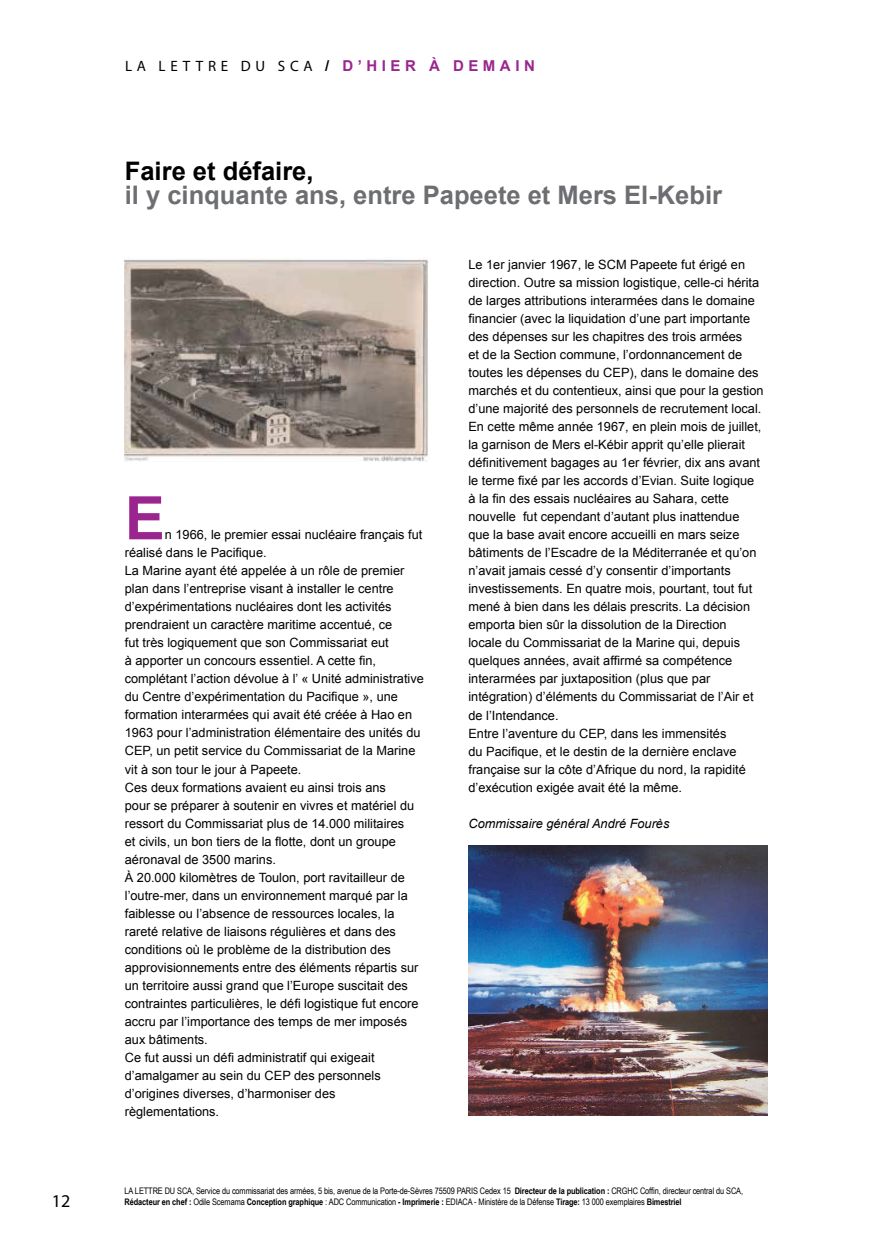
<style>
.page{position:relative;width:892px;height:1260px;background:#fff}
.page>*{position:absolute;margin:0;border:0;box-sizing:border-box;transform-origin:0 0}
.t1{font:700 60px "Arial";color:#9a258f}
.t2{font:700 25.5px "Arial";color:#6d6e71}
.t3{font:700 25.5px "Arial";color:#000}
.t4{font:18px "Myriad Pro";color:#000}
.t5{font:15px "Myriad Pro";letter-spacing:.32em;color:#000}
.t6{font:12.75px/18px "Arial";color:#000}
.t7{font:italic 12.75px "Arial";color:#000}
.t8{font:9px/10.8px "Arial Narrow";letter-spacing:-.01em;color:#000}
.s1{font-family:"Arial";font-weight:700}
.s2{font-family:"Arial";font-weight:700;color:#9a258f}
.s3{font-weight:700}
</style>
<div class="page">
<img style="left:125px;top:257px;width:303px;height:204px">
<img style="left:468px;top:845px;width:298px;height:270px">
<p class="t5" style="left:125px;top:57px;width:411px">LA LETTRE DU SCA <span class="s1">/</span> <span class="s2">D’HIER À DEMAIN</span></p>
<h2 class="t3" style="left:125px;top:154px;width:190px">Faire et défaire,</h2>
<h2 class="t2" style="left:125px;top:178px;width:598px">il y cinquante ans, entre Papeete et Mers El-Kebir</h2>
<h1 class="t1" style="left:125px;top:478px;width:42px">E</h1>
<p class="t6" style="left:125px;top:526px;width:300px;text-indent:40px">n 1966, le premier essai nucléaire français fut réalisé dans le Pacifique.<br>La Marine ayant été appelée à un rôle de premier plan dans l’entreprise visant à installer le centre d’expérimentations nucléaires dont les activités prendraient un caractère maritime accentué, ce<br>fut très logiquement que son Commissariat eut<br>à apporter un concours essentiel. A cette fin, complétant l’action dévolue à l’ « Unité administrative du Centre d’expérimentation du Pacifique », une formation interarmées qui avait été créée à Hao en 1963 pour l’administration élémentaire des unités du CEP, un petit service du Commissariat de la Marine vit à son tour le jour à Papeete.<br>Ces deux formations avaient eu ainsi trois ans<br>pour se préparer à soutenir en vivres et matériel du ressort du Commissariat plus de 14.000 militaires<br>et civils, un bon tiers de la flotte, dont un groupe aéronaval de 3500 marins.<br>À 20.000 kilomètres de Toulon, port ravitailleur de l’outre-mer, dans un environnement marqué par la faiblesse ou l’absence de ressources locales, la rareté relative de liaisons régulières et dans des conditions où le problème de la distribution des approvisionnements entre des éléments répartis sur un territoire aussi grand que l’Europe suscitait des contraintes particulières, le défi logistique fut encore accru par l’importance des temps de mer imposés aux bâtiments.<br>Ce fut aussi un défi administratif qui exigeait d’amalgamer au sein du CEP des personnels d’origines diverses, d’harmoniser des règlementations.</p>
<p class="t6" style="left:468px;top:256px;width:296px">Le 1er janvier 1967, le SCM Papeete fut érigé en direction. Outre sa mission logistique, celle-ci hérita de larges attributions interarmées dans le domaine financier (avec la liquidation d’une part importante des dépenses sur les chapitres des trois armées<br>et de la Section commune, l’ordonnancement de toutes les dépenses du CEP), dans le domaine des marchés et du contentieux, ainsi que pour la gestion d’une majorité des personnels de recrutement local.<br>En cette même année 1967, en plein mois de juillet, la garnison de Mers el-Kébir apprit qu’elle plierait définitivement bagages au 1er février, dix ans avant le terme fixé par les accords d’Evian. Suite logique à la fin des essais nucléaires au Sahara, cette nouvelle fut cependant d’autant plus inattendue que la base avait encore accueilli en mars seize bâtiments de l’Escadre de la Méditerranée et qu’on n’avait jamais cessé d’y consentir d’importants investissements. En quatre mois, pourtant, tout fut mené à bien dans les délais prescrits. La décision emporta bien sûr la dissolution de la Direction<br>locale du Commissariat de la Marine qui, depuis quelques années, avait affirmé sa compétence interarmées par juxtaposition (plus que par intégration) d’éléments du Commissariat de l’Air et de l’Intendance.<br>Entre l’aventure du CEP, dans les immensités<br>du Pacifique, et le destin de la dernière enclave française sur la côte d’Afrique du nord, la rapidité d’exécution exigée avait été la même.</p>
<p class="t7" style="left:468px;top:814px;width:202px">Commissaire général André Fourès</p>
<h3 class="t4" style="left:52px;top:1189px;width:20px">12</h3>
<p class="t8" style="left:124px;top:1185px;width:619px">LA LETTRE DU SCA, Service du commissariat des armées, 5 bis, avenue de la Porte-de-Sèvres 75509 PARIS Cedex 15 <span class="s3">Directeur de la publication :</span> CRGHC Coffin, directeur central du SCA,<br><span class="s3">Rédacteur en chef :</span> Odile Scemama <span class="s3">Conception graphique</span> : ADC Communication <span class="s3">- Imprimerie :</span> EDIACA - Ministère de la Défense <span class="s3">Tirage:</span> 13 000 exemplaires <span class="s3">Bimestriel</span></p>
</div>
